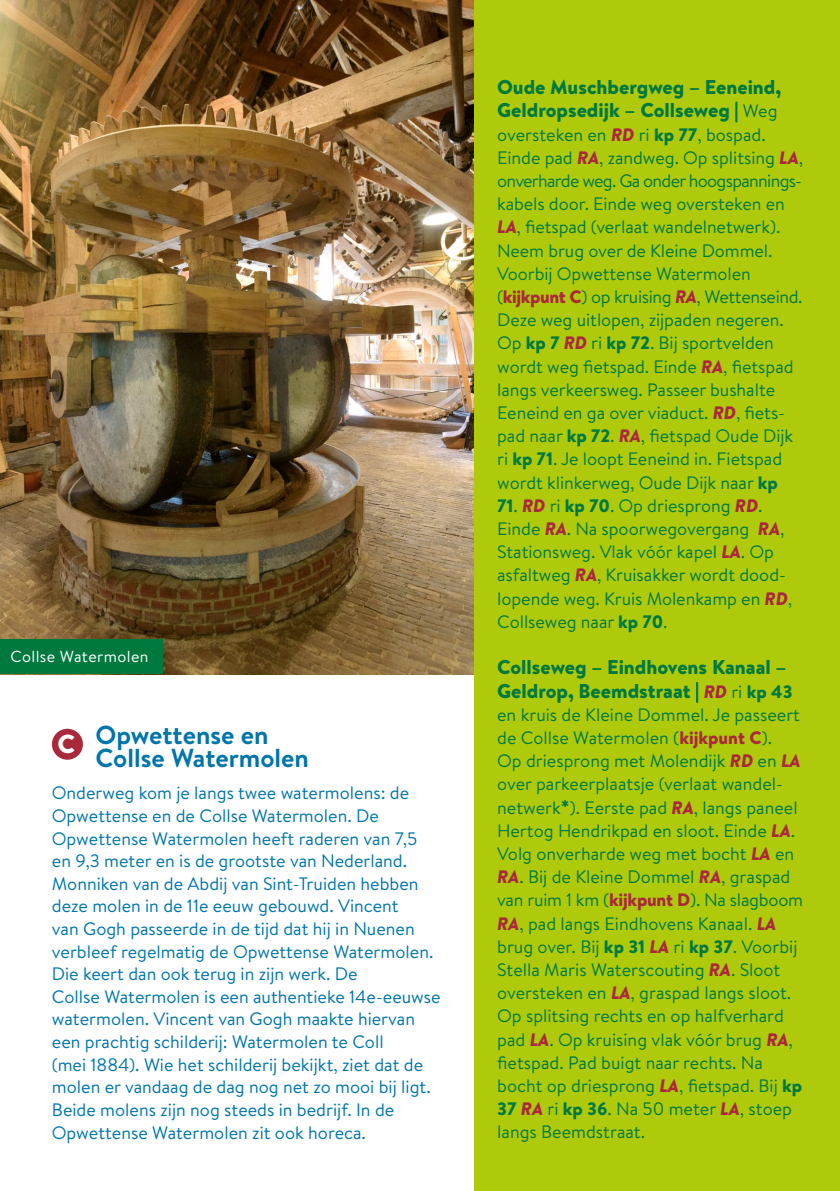
<style>
.page{position:relative;width:840px;height:1191px;background:#fff}
.page>*{position:absolute;margin:0;border:0;box-sizing:border-box;transform-origin:0 0}
.t1{font:700 26px/22.6px "Brandon Text";color:#0075aa}
.t2{font:900 26px "Brandon Text";color:#fff}
.H8{font:900 20px/23.2px "Brandon Text";color:#00793f}
.H8-2{font:18px/23.2px "Brandon Text";letter-spacing:-.005em;color:#00793f}
.t3{font:18px/22.6px "Brandon Text";color:#0075aa}
.foto_onderschrift{font:16px "Brandon Text";letter-spacing:.025em;color:#fff}
.s1{font-weight:400;font-size:18px}
.s2{font-weight:900;font-style:italic;color:#a9293b}
.s3{font-weight:900}
.s4{font-weight:900;color:#a9293b}
.s5{font-style:italic;font-size:18px;color:#a9293b}
.s6{font-size:18px}
.s7{font-weight:900;font-size:20px}
</style>
<div class="page">
<img style="left:0;top:0;width:474px;height:674px">
<div style="left:0;top:639px;width:163px;height:35px;background:#00793f"></div>
<div style="left:474px;top:0;width:365px;height:1191px;background:#afca0b"></div>
<div style="left:52px;top:728px;width:31px;height:31px;background:#a9293b;border-radius:50%"></div>
<p class="foto_onderschrift" style="left:10px;top:645px;width:139px">Collse Watermolen</p>
<h5 class="t1" style="left:96px;top:723px;width:215px">Opwettense en<br>Collse Watermolen</h5>
<p class="t3" style="left:52px;top:781px;width:390px">Onderweg kom je langs twee watermolens: de Opwettense en de Collse Watermolen. De Opwettense Watermolen heeft raderen van 7,5 en 9,3 meter en is de grootste van Nederland.<br>Monniken van de Abdij van Sint-Truiden hebben deze molen in de 11e eeuw gebouwd. Vincent<br>van Gogh passeerde in de tijd dat hij in Nuenen verbleef regelmatig de Opwettense Watermolen.<br>Die keert dan ook terug in zijn werk. De<br>Collse Watermolen is een authentieke 14e-eeuwse watermolen. Vincent van Gogh maakte hiervan een prachtig schilderij: Watermolen te Coll<br>(mei 1884). Wie het schilderij bekijkt, ziet dat de molen er vandaag de dag nog net zo mooi bij ligt.<br>Beide molens zijn nog steeds in bedrijf. In de Opwettense Watermolen zit ook horeca.</p>
<p class="t2" style="left:57px;top:725px;width:19px">C</p>
<p class="H8" style="left:497px;top:75px;width:285px">Oude Muschbergweg – Eeneind,</p>
<p class="H8" style="left:497px;top:98px;width:282px">Geldropsedijk – Collseweg | <span class="s1">Weg</span></p>
<p class="H8-2" style="left:497px;top:122px;width:307px">oversteken en <span class="s2">RD</span> ri <span class="s3">kp 77</span>, bospad.<br>Einde pad <span class="s2">RA</span>, zandweg. Op splitsing <span class="s2">LA</span>, onverharde weg. Ga onder hoogspannings-</p>
<p class="H8-2" style="left:497px;top:192px;width:307px">kabels door. Einde weg oversteken en <span class="s2">LA</span>, fietspad (verlaat wandelnetwerk).<br>Neem brug over de Kleine Dommel.<br>Voorbij Opwettense Watermolen (<span class="s4">kijkpunt C</span>) op kruising <span class="s2">RA</span>, Wettenseind.<br>Deze weg uitlopen, zijpaden negeren.<br>Op <span class="s3">kp 7</span> <span class="s2">RD</span> ri <span class="s3">kp 72</span>. Bij sportvelden wordt weg fietspad. Einde <span class="s2">RA</span>, fietspad langs verkeersweg. Passeer bushalte Eeneind en ga over viaduct. <span class="s2">RD</span>, fiets&shy;pad naar <span class="s3">kp 72</span>. <span class="s2">RA</span>, fietspad Oude Dijk ri <span class="s3">kp 71</span>. Je loopt Eeneind in. Fietspad wordt klinkerweg, Oude Dijk naar <span class="s3">kp</span></p>
<p class="H8-2" style="left:497px;top:493px;width:296px"><span class="s3">71</span>. <span class="s2">RD</span> ri <span class="s3">kp 70</span>. Op driesprong <span class="s2">RD</span>.<br>Einde <span class="s2">RA</span>. Na spoorwegovergang <span class="s2">RA</span>,<br>Stationsweg. Vlak vóór kapel <span class="s2">LA</span>. Op asfaltweg <span class="s2">RA</span>, Kruisakker wordt dood&shy;lopende weg. Kruis Molenkamp en <span class="s2">RD</span>,<br>Collseweg naar <span class="s3">kp 70</span>.</p>
<p class="H8" style="left:497px;top:655px;width:297px">Collseweg – Eindhovens Kanaal –<br>Geldrop, Beemdstraat | <span class="s5">RD</span> <span class="s1">ri</span> <span class="s6">kp 43</span></p>
<p class="H8-2" style="left:497px;top:702px;width:307px">en kruis de Kleine Dommel. Je passeert de Collse Watermolen (<span class="s4">kijkpunt C</span>).<br>Op driesprong met Molendijk <span class="s2">RD</span> en <span class="s2">LA </span>over parkeerplaatsje (verlaat wandel&shy;netwerk<span class="s7">*</span>). Eerste pad <span class="s2">RA</span>, langs paneel Hertog Hendrikpad en sloot. Einde <span class="s2">LA</span>.<br>Volg onverharde weg met bocht <span class="s2">LA</span> en <span class="s2">RA</span>. Bij de Kleine Dommel <span class="s2">RA</span>, graspad van ruim 1 km (<span class="s4">kijkpunt D</span>). Na slagboom <span class="s2">RA</span>, pad langs Eindhovens Kanaal. <span class="s2">LA </span>brug over. Bij <span class="s3">kp 31</span> <span class="s2">LA</span> ri <span class="s3">kp 37</span>. Voorbij Stella Maris Waterscouting <span class="s2">RA</span>. Sloot oversteken en <span class="s2">LA</span>, graspad langs sloot.<br>Op splitsing rechts en op halfverhard pad <span class="s2">LA</span>. Op kruising vlak vóór brug <span class="s2">RA</span>, fietspad. Pad buigt naar rechts. Na bocht op driesprong <span class="s2">LA</span>, fietspad. Bij <span class="s3">kp 37</span> <span class="s2">RA</span> ri <span class="s3">kp 36</span>. Na 50 meter <span class="s2">LA</span>, stoep langs Beemdstraat.</p>
</div>
